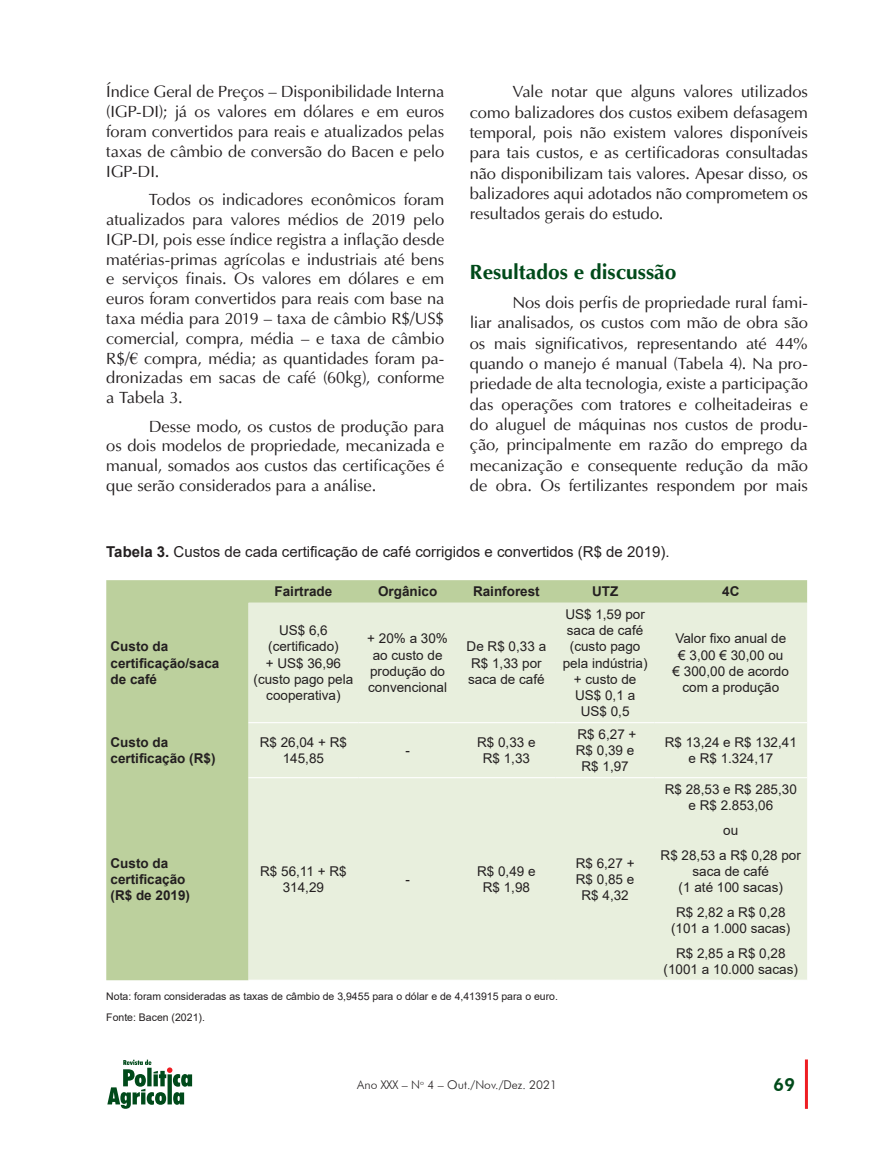
<style>
.page{position:relative;width:893px;height:1149px;background:#fff}
.page>*{position:absolute;margin:0;border:0;box-sizing:border-box;transform-origin:0 0}
.TITULO_1{font:700 21px "Ottawa";color:#004a1a}
.t1{font:800 18px "Futura BT";color:#004a1a}
.MIOLO{font:16.5px/19.8px "Ottawa Plain";letter-spacing:-.005em;color:#231f20;text-align:justify}
.tabela-titulo{font:15px "Arial";color:#231f20}
.tabela-corpo{font:13.5px/16.2px "Arial";color:#231f20;text-align:center}
.tabela-cabecalho{font:700 13.5px/16.2px "Arial";color:#231f20}
.t2{font:300 12px "Futura BT";color:#231f20}
.tabela-legenda-prime{font:10.5px "Arial";color:#231f20}
.tabela-legenda{font:10.5px "Arial";color:#231f20}
.s1{font-family:"Times New Roman"}
.s2{font-weight:700}
</style>
<div class="page">
<hr style="left:805px;top:1059px;width:3px;height:49px;background:#ee1d23">
<svg style="left:107px;top:1059px;width:85px;height:49px"></svg>
<div style="left:106px;top:580px;width:701px;height:399px;background:#bcd09d"></div>
<div style="left:249px;top:602px;width:558px;height:377px;background:#e8efdd"></div>
<hr style="left:249px;top:721px;width:109px;height:2px;background:#fff">
<hr style="left:358px;top:721px;width:99px;height:2px;background:#fff">
<hr style="left:457px;top:721px;width:99px;height:2px;background:#fff">
<hr style="left:556px;top:721px;width:98px;height:2px;background:#fff">
<hr style="left:654px;top:721px;width:153px;height:2px;background:#fff">
<hr style="left:249px;top:776px;width:109px;height:2px;background:#fff">
<hr style="left:358px;top:776px;width:99px;height:2px;background:#fff">
<hr style="left:457px;top:776px;width:99px;height:2px;background:#fff">
<hr style="left:556px;top:776px;width:98px;height:2px;background:#fff">
<hr style="left:654px;top:776px;width:153px;height:2px;background:#fff">
<p class="MIOLO" style="left:106px;top:82px;width:340px">Índice Geral de Preços – Disponibilidade Interna (IGP-DI); já os valores em dólares e em euros foram convertidos para reais e atualizados pelas taxas de câmbio de conversão do Bacen e pelo IGP-DI.</p>
<p class="MIOLO" style="left:106px;top:190px;width:340px;text-indent:43px">Todos os indicadores econômicos foram atualizados para valores médios de 2019 pelo IGP-DI, pois esse índice registra a inflação desde matérias-primas agrícolas e industriais até bens e serviços finais. Os valores em dólares e em euros foram convertidos para reais com base na taxa média para 2019 – taxa de câmbio R$/US$ comercial, compra, média – e taxa de câmbio R$/<span class="s1">€</span> compra, média; as quantidades foram pa&shy;dronizadas em sacas de café (60kg), conforme a Tabela 3.</p>
<p class="MIOLO" style="left:106px;top:416px;width:340px;text-indent:43px">Desse modo, os custos de produção para os dois modelos de propriedade, mecanizada e manual, somados aos custos das certificações é que serão considerados para a análise.</p>
<p class="MIOLO" style="left:470px;top:82px;width:340px;line-height:20.2px;text-indent:43px">Vale notar que alguns valores utilizados como balizadores dos custos exibem defasagem temporal, pois não existem valores disponíveis para tais custos, e as certificadoras consultadas não disponibilizam tais valores. Apesar disso, os balizadores aqui adotados não comprometem os resultados gerais do estudo.</p>
<p class="TITULO_1" style="left:470px;top:259px;width:208px">Resultados e discussão</p>
<p class="MIOLO" style="left:470px;top:292px;width:340px;line-height:20.2px;text-indent:43px">Nos dois perfis de propriedade rural fami&shy;liar analisados, os custos com mão de obra são os mais significativos, representando até 44% quando o manejo é manual (Tabela 4). Na pro&shy;priedade de alta tecnologia, existe a participação das operações com tratores e colheitadeiras e do aluguel de máquinas nos custos de produ&shy;ção, principalmente em razão do emprego da mecanização e consequente redução da mão de obra. Os fertilizantes respondem por mais</p>
<p class="tabela-titulo" style="left:106px;top:541px;width:565px"><span class="s2">Tabela 3.</span> Custos de cada certificação de café corrigidos e convertidos (R$ de 2019).</p>
<p class="tabela-cabecalho" style="left:275px;top:583px;width:59px">Fairtrade</p>
<p class="tabela-cabecalho" style="left:378px;top:583px;width:61px">Orgânico</p>
<p class="tabela-cabecalho" style="left:473px;top:583px;width:68px">Rainforest</p>
<p class="tabela-cabecalho" style="left:592px;top:583px;width:28px">UTZ</p>
<p class="tabela-cabecalho" style="left:722px;top:583px;width:19px">4C</p>
<p class="tabela-cabecalho" style="left:111px;top:638px;width:110px">Custo da certificação/saca de café</p>
<p class="tabela-corpo" style="left:254px;top:622px;width:101px">US$ 6,6 (certificado)<br>+ US$ 36,96 (custo pago pela cooperativa)</p>
<p class="tabela-corpo" style="left:367px;top:630px;width:82px">+ 20% a 30% ao custo de produção do convencional</p>
<p class="tabela-corpo" style="left:467px;top:638px;width:81px;text-align:left">De R$ 0,33 a<br>R$ 1,33 por saca de café</p>
<p class="tabela-corpo" style="left:563px;top:606px;width:86px">US$ 1,59 por saca de café (custo pago pela indústria) + custo de<br>US$ 0,1 a<br>US$ 0,5</p>
<p class="tabela-corpo" style="left:673px;top:630px;width:118px">Valor fixo anual de € 3,00 € 30,00 ou<br>€ 300,00 de acordo com a produção</p>
<p class="tabela-cabecalho" style="left:111px;top:734px;width:107px">Custo da certificação (R$)</p>
<p class="tabela-corpo" style="left:260px;top:733px;width:89px">R$ 26,04 + R$<br>145,85</p>
<p class="tabela-cabecalho" style="left:111px;top:854px;width:81px">Custo da certificação (R$ de 2019)</p>
<p class="tabela-corpo" style="left:260px;top:862px;width:88px">R$ 56,11 + R$<br>314,29</p>
<p class="tabela-corpo" style="left:405px;top:742px;width:6px">-</p>
<p class="tabela-corpo" style="left:405px;top:870px;width:6px">-</p>
<p class="tabela-corpo" style="left:477px;top:733px;width:60px">R$ 0,33 e<br>R$ 1,33</p>
<p class="tabela-corpo" style="left:576px;top:725px;width:62px">R$ 6,27 +<br>R$ 0,39 e<br>R$ 1,97</p>
<p class="tabela-corpo" style="left:665px;top:733px;width:134px">R$ 13,24 e R$ 132,41 e R$ 1.324,17</p>
<p class="tabela-corpo" style="left:477px;top:862px;width:60px">R$ 0,49 e<br>R$ 1,98</p>
<p class="tabela-corpo" style="left:576px;top:854px;width:60px">R$ 6,27 +<br>R$ 0,85 e<br>R$ 4,32</p>
<p class="tabela-corpo" style="left:665px;top:780px;width:134px">R$ 28,53 e R$ 285,30 e R$ 2.853,06</p>
<p class="tabela-corpo" style="left:723px;top:821px;width:17px">ou</p>
<p class="tabela-corpo" style="left:661px;top:846px;width:142px">R$ 28,53 a R$ 0,28 por saca de café<br>(1 até 100 sacas)</p>
<p class="tabela-corpo" style="left:671px;top:903px;width:121px">R$ 2,82 a R$ 0,28 (101 a 1.000 sacas)</p>
<p class="tabela-corpo" style="left:664px;top:944px;width:136px">R$ 2,85 a R$ 0,28 (1001 a 10.000 sacas)</p>
<p class="tabela-legenda-prime" style="left:106px;top:988px;width:453px">Nota: foram consideradas as taxas de câmbio de 3,9455 para o dólar e de 4,413915 para o euro.</p>
<p class="tabela-legenda" style="left:106px;top:1010px;width:100px">Fonte: Bacen (2021).</p>
<p class="t2" style="left:357px;top:1076px;width:201px">Ano XXX – N<sup>o</sup> 4 – Out./Nov./Dez. 2021</p>
<p class="t1" style="left:773px;top:1073px;width:24px">69</p>
</div>
